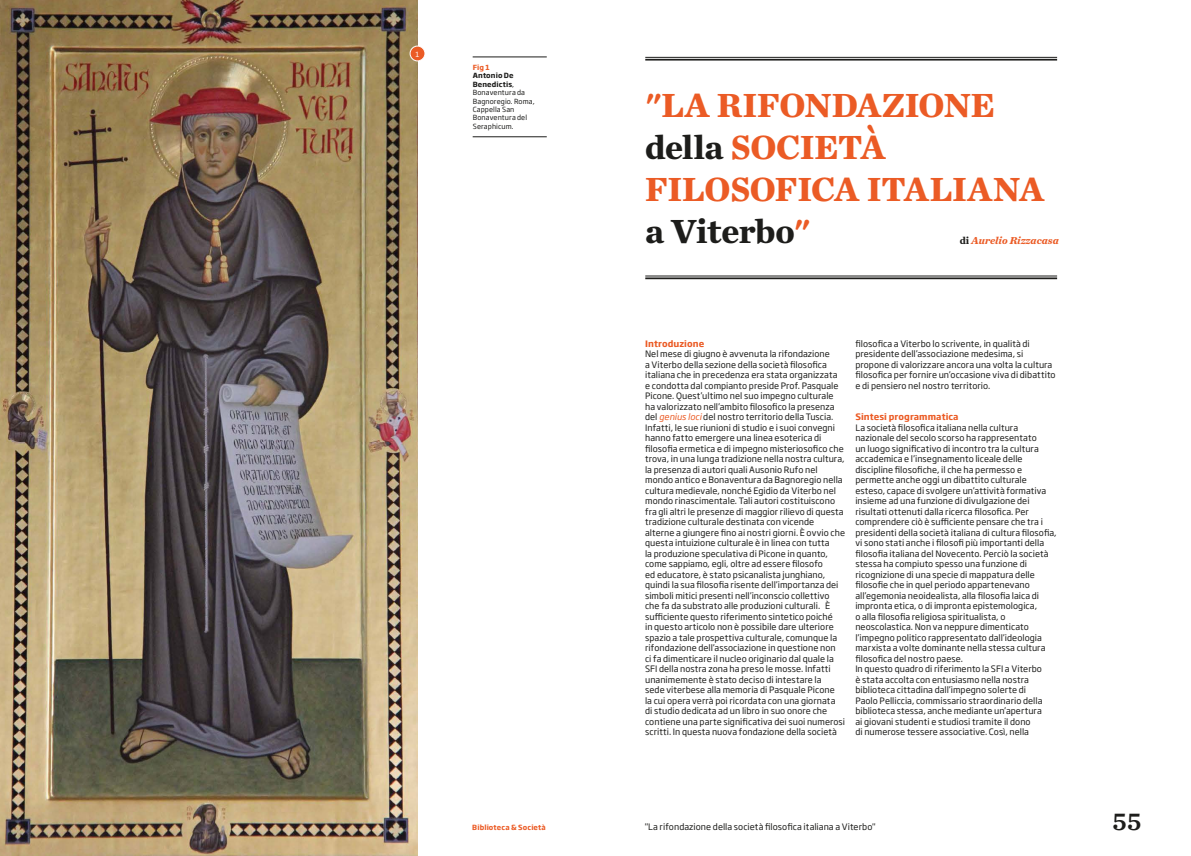
<style>
.page{position:relative;width:1191px;height:856px;background:#fff}
.page>*{position:absolute;margin:0;border:0;box-sizing:border-box;transform-origin:0 0}
.t1{font:700 35px/42px "Chronicle Text G4";letter-spacing:-.01em;color:#eb5b25}
.t2{font:26.25px "Chronicle Text G4 Semi";color:#1d1d1b}
.t3{font:italic 700 10.5px "Chronicle Text G4";color:#eb5b25}
.t4{font:8.75px/10.5px "Soho Gothic Pro";letter-spacing:.005em;color:#1d1d1b}
.t5{font:700 8.75px "Soho Gothic Pro";letter-spacing:.01em;color:#eb5b25}
.t6{font:7px/8.4px "Soho Gothic Pro";letter-spacing:.015em;color:#1d1d1b}
.t7{font:700 7px "Soho Gothic Pro";letter-spacing:.015em;color:#eb5b25}
.t8{font:7px "Soho Gothic Pro";color:#fff}
.s1{font-weight:700}
.s2{color:#1d1d1b}
.s3{font-style:normal;color:#1d1d1b}
.s4{font-style:italic;color:#eb5b25}
</style>
<div class="page">
<img style="left:0;top:0;width:417px;height:856px">
<hr style="left:472px;top:137px;width:75px;height:1px;background:#1d1d1b">
<hr style="left:472px;top:56px;width:75px;height:1px;background:#1d1d1b">
<div style="left:410px;top:46px;width:15px;height:15px;background:#eb5b25;border-radius:50%"></div>
<div style="left:409px;top:46px;width:16px;height:15px;border:1px solid #fff;border-radius:50%"></div>
<hr style="left:645px;top:57px;width:412px;height:1px;background:#1d1d1b">
<hr style="left:645px;top:59px;width:412px;height:2px;background:#1d1d1b">
<hr style="left:645px;top:276px;width:412px;height:1px;background:#1d1d1b">
<hr style="left:645px;top:277px;width:412px;height:2px;background:#1d1d1b">
<p class="t8" style="left:415px;top:49px;width:5px">1</p>
<p class="t7" style="left:473px;top:62px;width:18px">Fig 1</p>
<p class="t6" style="left:473px;top:71px;width:63px"><span class="s1">Antonio De<br>Benedictis</span>,<br>Bonaventura da<br>Bagnoregio. Roma,<br>Cappella San<br>Bonaventura del<br>Seraphicum.</p>
<h1 class="t1" style="left:645px;top:83px;width:401px">"LA RIFONDAZIONE <span class="s2">della</span> SOCIETÀ<br>FILOSOFICA ITALIANA <span class="s2">a Viterbo</span>"</h1>
<p class="t3" style="left:959px;top:232px;width:101px"><span class="s3">di</span> Aurelio Rizzacasa</p>
<p class="t5" style="left:645px;top:336px;width:61px">Introduzione</p>
<p class="t4" style="left:645px;top:348px;width:201px">Nel mese di giugno è avvenuta la rifondazione<br>a Viterbo della sezione della società filosofica italiana che in precedenza era stata organizzata<br>e condotta dal compianto preside Prof. Pasquale Picone. Quest’ultimo nel suo impegno culturale ha valorizzato nell’ambito filosofico la presenza del <span class="s4">genius loci</span> del nostro territorio della Tuscia.<br>Infatti, le sue riunioni di studio e i suoi convegni hanno fatto emergere una linea esoterica di filosofia ermetica e di impegno misteriosofico che trova, in una lunga tradizione nella nostra cultura, la presenza di autori quali Ausonio Rufo nel mondo antico e Bonaventura da Bagnoregio nella cultura medievale, nonché Egidio da Viterbo nel mondo rinascimentale. Tali autori costituiscono fra gli altri le presenze di maggior rilievo di questa tradizione culturale destinata con vicende alterne a giungere fino ai nostri giorni. È ovvio che questa intuizione culturale è in linea con tutta<br>la produzione speculativa di Picone in quanto, come sappiamo, egli, oltre ad essere filosofo<br>ed educatore, è stato psicanalista junghiano, quindi la sua filosofia risente dell’importanza dei simboli mitici presenti nell’inconscio collettivo che fa da substrato alle produzioni culturali. È sufficiente questo riferimento sintetico poiché<br>in questo articolo non è possibile dare ulteriore spazio a tale prospettiva culturale, comunque la rifondazione dell’associazione in questione non<br>ci fa dimenticare il nucleo originario dal quale la SFI della nostra zona ha preso le mosse. Infatti unanimemente è stato deciso di intestare la<br>sede viterbese alla memoria di Pasquale Picone<br>la cui opera verrà poi ricordata con una giornata<br>di studio dedicata ad un libro in suo onore che contiene una parte significativa dei suoi numerosi scritti. In questa nuova fondazione della società</p>
<p class="t4" style="left:855px;top:338px;width:202px">filosofica a Viterbo lo scrivente, in qualità di presidente dell’associazione medesima, si propone di valorizzare ancora una volta la cultura filosofica per fornire un’occasione viva di dibattito e di pensiero nel nostro territorio.</p>
<p class="t5" style="left:855px;top:410px;width:105px">Sintesi programmatica</p>
<p class="t4" style="left:855px;top:422px;width:203px">La società filosofica italiana nella cultura nazionale del secolo scorso ha rappresentato<br>un luogo significativo di incontro tra la cultura accademica e l’insegnamento liceale delle discipline filosofiche, il che ha permesso e permette anche oggi un dibattito culturale esteso, capace di svolgere un’attività formativa insieme ad una funzione di divulgazione dei risultati ottenuti dalla ricerca filosofica. Per comprendere ciò è sufficiente pensare che tra i presidenti della società italiana di cultura filosofia, vi sono stati anche i filosofi più importanti della filosofia italiana del Novecento. Perciò la società stessa ha compiuto spesso una funzione di ricognizione di una specie di mappatura delle filosofie che in quel periodo appartenevano all’egemonia neoidealista, alla filosofia laica di impronta etica, o di impronta epistemologica,<br>o alla filosofia religiosa spiritualista, o neoscolastica. Non va neppure dimenticato l’impegno politico rappresentato dall’ideologia marxista a volte dominante nella stessa cultura filosofica del nostro paese.<br>In questo quadro di riferimento la SFI a Viterbo<br>è stata accolta con entusiasmo nella nostra biblioteca cittadina dall’impegno solerte di<br>Paolo Pelliccia, commissario straordinario della biblioteca stessa, anche mediante un’apertura<br>ai giovani studenti e studiosi tramite il dono<br>di numerose tessere associative. Così, nella</p>
<p class="t7" style="left:472px;top:821px;width:75px">Biblioteca &amp; Società</p>
<h2 class="t2" style="left:1112px;top:800px;width:30px">55</h2>
<p class="t4" style="left:645px;top:820px;width:232px">"La rifondazione della società filosofica italiana a Viterbo"</p>
</div>
